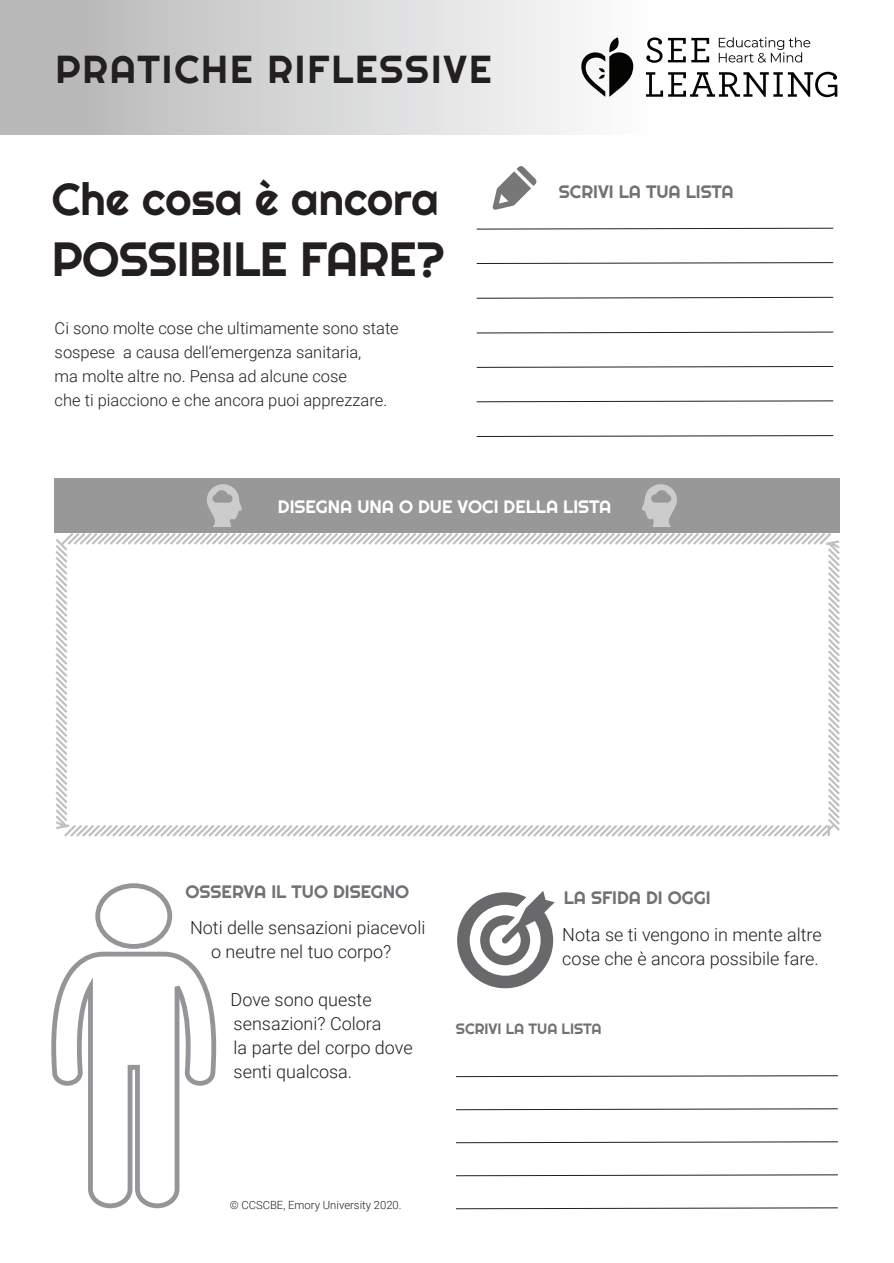
<style>
.page{position:relative;width:894px;height:1263px;background:#fff}
.page>*{position:absolute;margin:0;border:0;box-sizing:border-box;transform-origin:0 0}
.t1{font:48px "Righteous";letter-spacing:-.01em;color:#231f20}
.t2{font:45px "Righteous";color:#231f20}
.t3{font:39px "Righteous";letter-spacing:.05em;color:#231f20}
.t4{font:300 18px/24px "Roboto";color:#231f20}
.t5{font:18px "Righteous";color:#717275}
.t6{font:18px "Righteous";color:#fff}
.t7{font:300 16.5px/24px "Roboto";color:#231f20}
.t8{font:15px "Righteous";color:#717275}
.t9{font:300 11.25px "Roboto";color:#231f20}
</style>
<div class="page">
<div style="left:0;top:0;width:893px;height:134px;background:linear-gradient(to right,#b8b8b9,#fff)"></div>
<svg style="left:718px;top:37px;width:92px;height:26px"></svg>
<svg style="left:646px;top:37px;width:39px;height:26px"></svg>
<svg style="left:691px;top:38px;width:18px;height:24px"></svg>
<svg style="left:645px;top:72px;width:17px;height:25px"></svg>
<svg style="left:668px;top:72px;width:169px;height:25px"></svg>
<svg style="left:581px;top:37px;width:52px;height:60px"></svg>
<div style="left:54px;top:478px;width:785px;height:54px;background:#989899"></div>
<svg style="left:54px;top:531px;width:786px;height:306px"></svg>
<svg style="left:51px;top:883px;width:166px;height:326px"></svg>
<svg style="left:476px;top:332px;width:357px;height:1px"></svg>
<svg style="left:476px;top:366px;width:357px;height:2px"></svg>
<svg style="left:476px;top:228px;width:357px;height:1px"></svg>
<svg style="left:476px;top:400px;width:357px;height:2px"></svg>
<svg style="left:476px;top:262px;width:357px;height:2px"></svg>
<svg style="left:476px;top:435px;width:357px;height:2px"></svg>
<svg style="left:476px;top:297px;width:357px;height:2px"></svg>
<svg style="left:457px;top:891px;width:97px;height:97px"></svg>
<svg style="left:455px;top:1174px;width:382px;height:2px"></svg>
<svg style="left:455px;top:1207px;width:382px;height:2px"></svg>
<svg style="left:455px;top:1108px;width:382px;height:2px"></svg>
<svg style="left:455px;top:1075px;width:382px;height:2px"></svg>
<svg style="left:455px;top:1141px;width:382px;height:2px"></svg>
<svg style="left:207px;top:484px;width:35px;height:43px"></svg>
<svg style="left:642px;top:484px;width:35px;height:43px"></svg>
<svg style="left:492px;top:166px;width:44px;height:44px"></svg>
<p class="t3" style="left:55px;top:44px;width:437px">PRATICHE RIFLESSIVE</p>
<p class="t2" style="left:52px;top:170px;width:388px">Che cosa è ancora</p>
<p class="t1" style="left:52px;top:229px;width:394px">POSSIBILE FARE?</p>
<p class="t7" style="left:55px;top:315px;width:345px">Ci sono molte cose che ultimamente sono state sospese a causa dell’emergenza sanitaria,</p>
<p class="t7" style="left:55px;top:363px;width:294px">ma molte altre no. Pensa ad alcune cose</p>
<p class="t7" style="left:55px;top:387px;width:334px">che ti piacciono e che ancora puoi apprezzare.</p>
<p class="t5" style="left:558px;top:180px;width:176px">SCRIVI LA TUA LISTA</p>
<p class="t6" style="left:278px;top:495px;width:334px">DISEGNA UNA O DUE VOCI DELLA LISTA</p>
<p class="t5" style="left:185px;top:880px;width:225px">OSSERVA IL TUO DISEGNO</p>
<p class="t4" style="left:190px;top:914px;width:237px">Noti delle sensazioni piacevoli</p>
<p class="t4" style="left:211px;top:938px;width:182px">o neutre nel tuo corpo?</p>
<p class="t4" style="left:230px;top:986px;width:152px">Dove sono queste sensazioni? Colora</p>
<p class="t4" style="left:233px;top:1034px;width:180px">la parte del corpo dove senti qualcosa.</p>
<p class="t5" style="left:563px;top:886px;width:148px">LA SFIDA DI OGGI</p>
<p class="t4" style="left:562px;top:922px;width:261px">Nota se ti vengono in mente altre cose che è ancora possibile fare.</p>
<p class="t8" style="left:456px;top:1018px;width:147px">SCRIVI LA TUA LISTA</p>
<p class="t9" style="left:230px;top:1197px;width:173px">© CCSCBE, Emory University 2020.</p>
</div>
